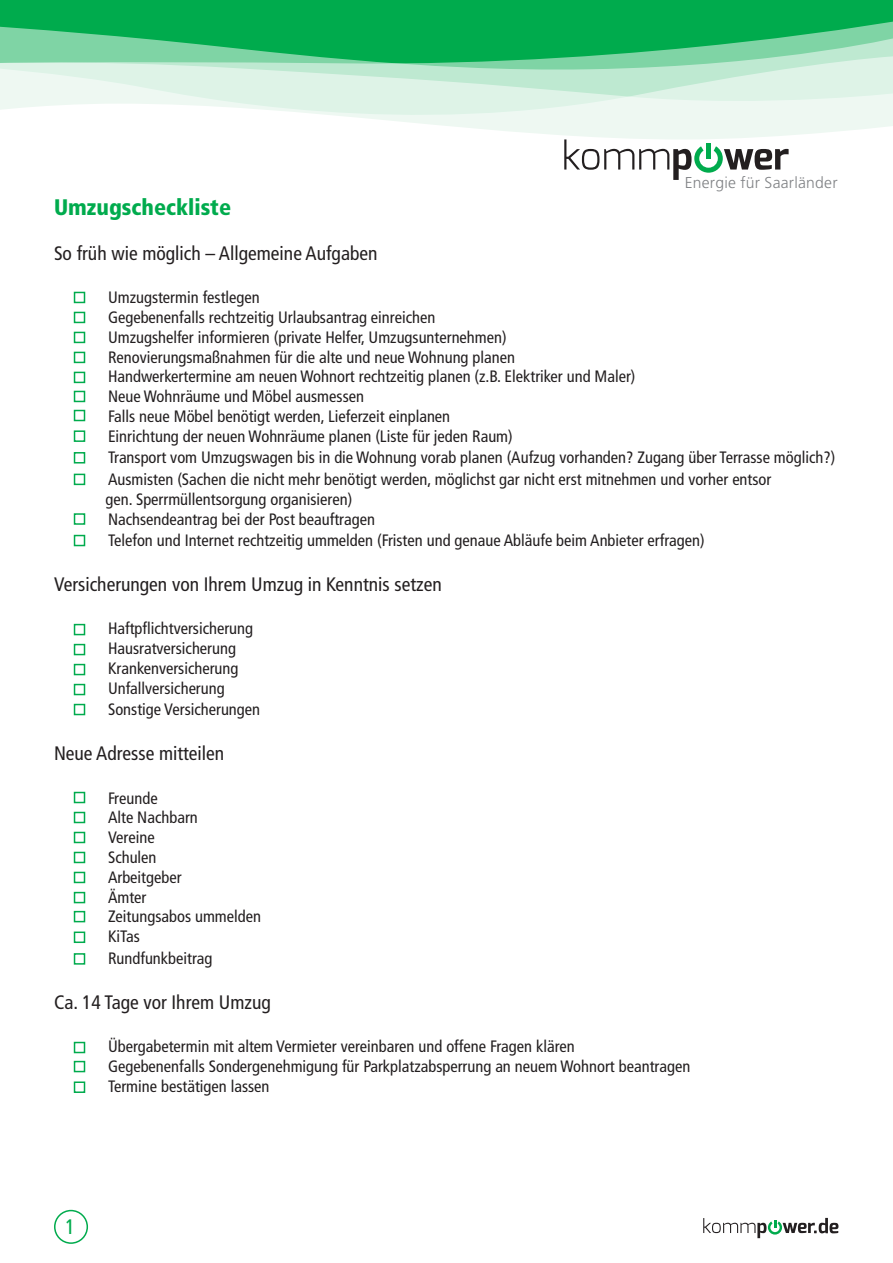
<style>
.page{position:relative;width:893px;height:1263px;background:#fff}
.page>*{position:absolute;margin:0;border:0;box-sizing:border-box;transform-origin:0 0}
.t1{font:900 condensed 22.5px "Frutiger";color:#00ab4d}
.t2{font:condensed 21px "Frutiger";color:#00ab4d}
.t3{font:condensed 19.5px "Frutiger";color:#231f20}
.t4{font:condensed 16.5px/19.8px "Frutiger";color:#231f20}
.t5{font:300 15.75px "Frutiger";letter-spacing:.015em;color:#808285}
</style>
<div class="page">
<div style="left:0;top:0;width:893px;height:139px;background:#00ab4d"></div>
<svg style="left:0;top:21px;width:893px;height:83px"></svg>
<svg style="left:0;top:104px;width:893px;height:35px;background:#f4faf7"></svg>
<svg style="left:564px;top:139px;width:225px;height:41px"></svg>
<div style="left:706px;top:143px;width:5px;height:16px;background:#00ab4d"></div>
<svg style="left:703px;top:1218px;width:135px;height:20px"></svg>
<div style="left:54px;top:1210px;width:34px;height:34px;border:2px solid #00ab4d;border-radius:50%"></div>
<div style="left:74px;top:292px;width:11px;height:11px;background:#fff;border:2px solid #00ab4d"></div>
<div style="left:74px;top:624px;width:11px;height:11px;background:#fff;border:2px solid #00ab4d"></div>
<div style="left:74px;top:792px;width:11px;height:11px;background:#fff;border:2px solid #00ab4d"></div>
<div style="left:74px;top:312px;width:11px;height:11px;background:#fff;border:2px solid #00ab4d"></div>
<div style="left:74px;top:644px;width:11px;height:11px;background:#fff;border:2px solid #00ab4d"></div>
<div style="left:74px;top:812px;width:11px;height:11px;background:#fff;border:2px solid #00ab4d"></div>
<div style="left:74px;top:332px;width:11px;height:11px;background:#fff;border:2px solid #00ab4d"></div>
<div style="left:74px;top:664px;width:11px;height:11px;background:#fff;border:2px solid #00ab4d"></div>
<div style="left:74px;top:832px;width:11px;height:11px;background:#fff;border:2px solid #00ab4d"></div>
<div style="left:74px;top:352px;width:11px;height:11px;background:#fff;border:2px solid #00ab4d"></div>
<div style="left:74px;top:684px;width:11px;height:11px;background:#fff;border:2px solid #00ab4d"></div>
<div style="left:74px;top:852px;width:11px;height:11px;background:#fff;border:2px solid #00ab4d"></div>
<div style="left:74px;top:372px;width:11px;height:11px;background:#fff;border:2px solid #00ab4d"></div>
<div style="left:74px;top:704px;width:11px;height:11px;background:#fff;border:2px solid #00ab4d"></div>
<div style="left:74px;top:872px;width:11px;height:11px;background:#fff;border:2px solid #00ab4d"></div>
<div style="left:74px;top:391px;width:11px;height:11px;background:#fff;border:2px solid #00ab4d"></div>
<div style="left:74px;top:892px;width:11px;height:11px;background:#fff;border:2px solid #00ab4d"></div>
<div style="left:74px;top:1042px;width:11px;height:11px;background:#fff;border:2px solid #00ab4d"></div>
<div style="left:74px;top:410px;width:11px;height:11px;background:#fff;border:2px solid #00ab4d"></div>
<div style="left:74px;top:911px;width:11px;height:11px;background:#fff;border:2px solid #00ab4d"></div>
<div style="left:74px;top:1061px;width:11px;height:11px;background:#fff;border:2px solid #00ab4d"></div>
<div style="left:74px;top:430px;width:11px;height:12px;background:#fff;border:2px solid #00ab4d"></div>
<div style="left:74px;top:931px;width:11px;height:12px;background:#fff;border:2px solid #00ab4d"></div>
<div style="left:74px;top:1081px;width:11px;height:12px;background:#fff;border:2px solid #00ab4d"></div>
<div style="left:74px;top:452px;width:11px;height:11px;background:#fff;border:2px solid #00ab4d"></div>
<div style="left:74px;top:953px;width:11px;height:12px;background:#fff;border:2px solid #00ab4d"></div>
<div style="left:74px;top:474px;width:11px;height:11px;background:#fff;border:2px solid #00ab4d"></div>
<div style="left:74px;top:513px;width:11px;height:12px;background:#fff;border:2px solid #00ab4d"></div>
<div style="left:74px;top:535px;width:11px;height:11px;background:#fff;border:2px solid #00ab4d"></div>
<p class="t5" style="left:685px;top:174px;width:154px">Energie für Saarländer</p>
<h1 class="t1" style="left:54px;top:194px;width:179px">Umzugscheckliste</h1>
<p class="t3" style="left:54px;top:242px;width:325px">So früh wie möglich – Allgemeine Aufgaben</p>
<p class="t4" style="left:108px;top:288px;width:529px">Umzugstermin festlegen<br>Gegebenenfalls rechtzeitig Urlaubsantrag einreichen<br>Umzugshelfer informieren (private Helfer, Umzugsunternehmen)<br>Renovierungsmaßnahmen für die alte und neue Wohnung planen Handwerkertermine am neuen Wohnort rechtzeitig planen (z.B. Elektriker und Maler)<br>Neue Wohnräume und Möbel ausmessen<br>Falls neue Möbel benötigt werden, Lieferzeit einplanen<br>Einrichtung der neuen Wohnräume planen (Liste für jeden Raum)</p>
<p class="t4" style="left:108px;top:447px;width:729px;line-height:21.6px">Transport vom Umzugswagen bis in die Wohnung vorab planen (Aufzug vorhanden? Zugang über Terrasse möglich?)<br>Ausmisten (Sachen die nicht mehr benötigt werden, möglichst gar nicht erst mitnehmen und vorher entsor</p>
<p class="t4" style="left:105px;top:489px;width:271px">gen. Sperrmüllentsorgung organisieren)<br>Nachsendeantrag bei der Post beauftragen</p>
<p class="t4" style="left:108px;top:531px;width:598px">Telefon und Internet rechtzeitig ummelden (Fristen und genaue Abläufe beim Anbieter erfragen)</p>
<p class="t3" style="left:54px;top:573px;width:389px">Versicherungen von Ihrem Umzug in Kenntnis setzen</p>
<p class="t4" style="left:108px;top:619px;width:147px">Haftpflichtversicherung<br>Hausratversicherung<br>Krankenversicherung<br>Unfallversicherung</p>
<p class="t4" style="left:108px;top:700px;width:154px">Sonstige Versicherungen</p>
<p class="t3" style="left:54px;top:742px;width:172px">Neue Adresse mitteilen</p>
<p class="t4" style="left:108px;top:788px;width:155px">Freunde<br>Alte Nachbarn<br>Vereine<br>Schulen<br>Arbeitgeber<br>Ämter<br>Zeitungsabos ummelden<br>KiTas</p>
<p class="t4" style="left:108px;top:948px;width:106px">Rundfunkbeitrag</p>
<p class="t3" style="left:54px;top:991px;width:218px">Ca. 14 Tage vor Ihrem Umzug</p>
<p class="t4" style="left:108px;top:1036px;width:584px">Übergabetermin mit altem Vermieter vereinbaren und offene Fragen klären<br>Gegebenenfalls Sondergenehmigung für Parkplatzabsperrung an neuem Wohnort beantragen<br>Termine bestätigen lassen</p>
<p class="t2" style="left:65px;top:1214px;width:12px">1</p>
</div>
